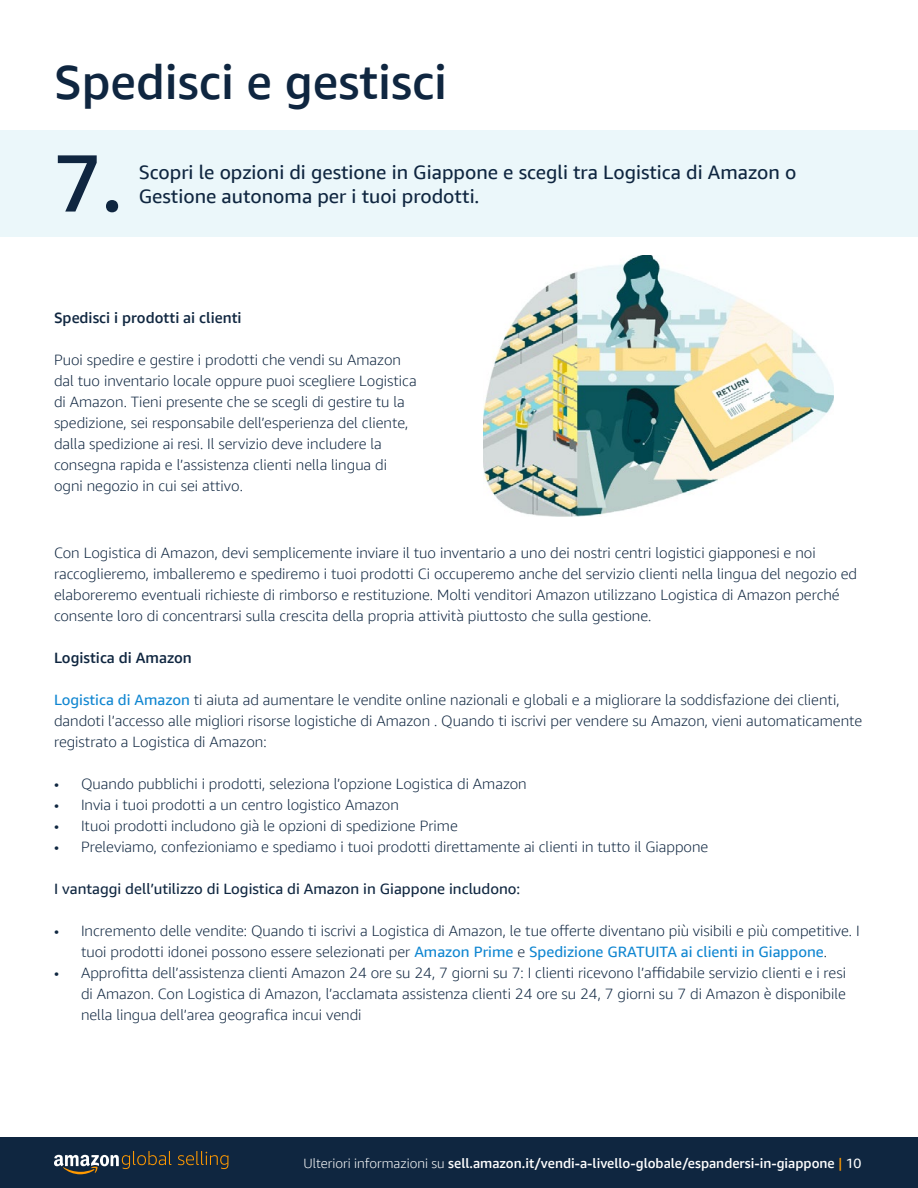
<style>
.page{position:relative;width:918px;height:1188px;background:#fff}
.page>*{position:absolute;margin:0;border:0;box-sizing:border-box;transform-origin:0 0}
.t1{font:500 81px "Amazon Ember";color:#0f2640}
.t2{font:500 48px "Amazon Ember";color:#0f2640}
.t3{font:19.5px/23.4px "Amazon Ember Display";color:#0f2640}
.t4{font:300 15px/21px "Amazon Ember Display";color:#0f2640}
.t5{font:15px "Amazon Ember Display";color:#0f2640}
.t6{font:500 15px "Amazon Ember Display";color:#0f2640}
.t7{font:500 13.5px "Amazon Ember Display";color:#fff}
.s1{font-weight:400;color:#0f86d1}
.s2{font-weight:300}
.s3{font-weight:400;color:#f90}
.s4{font-weight:400}
</style>
<div class="page">
<div style="left:0;top:1137px;width:918px;height:51px;background:#0f2640"></div>
<svg style="left:54px;top:1151px;width:174px;height:23px"></svg>
<div style="left:0;top:131px;width:918px;height:106px;background:#ebf7fa"></div>
<img style="left:483px;top:255px;width:351px;height:261px">
<h2 class="t2" style="left:54px;top:53px;width:395px">Spedisci e gestisci</h2>
<h1 class="t1" style="left:54px;top:132px;width:70px">7.</h1>
<h3 class="t3" style="left:139px;top:161px;width:659px">Scopri le opzioni di gestione in Giappone e scegli tra Logistica di Amazon o<br>Gestione autonoma per i tuoi prodotti.</h3>
<p class="t6" style="left:54px;top:308px;width:189px">Spedisci i prodotti ai clienti</p>
<p class="t4" style="left:54px;top:349px;width:364px">Puoi spedire e gestire i prodotti che vendi su Amazon dal tuo inventario locale oppure puoi scegliere Logistica di Amazon. Tieni presente che se scegli di gestire tu la spedizione, sei responsabile dell’esperienza del cliente, dalla spedizione ai resi. Il servizio deve includere la consegna rapida e l’assistenza clienti nella lingua di ogni negozio in cui sei attivo.</p>
<p class="t4" style="left:54px;top:542px;width:805px">Con Logistica di Amazon, devi semplicemente inviare il tuo inventario a uno dei nostri centri logistici giapponesi e noi raccoglieremo, imballeremo e spediremo i tuoi prodotti Ci occuperemo anche del servizio clienti nella lingua del negozio ed elaboreremo eventuali richieste di rimborso e restituzione. Molti venditori Amazon utilizzano Logistica di Amazon perché consente loro di concentrarsi sulla crescita della propria attività piuttosto che sulla gestione.</p>
<p class="t6" style="left:54px;top:648px;width:139px">Logistica di Amazon</p>
<p class="t4" style="left:54px;top:689px;width:810px"><span class="s1">Logistica di Amazon</span> ti aiuta ad aumentare le vendite online nazionali e globali e a migliorare la soddisfazione dei clienti, dandoti l’accesso alle migliori risorse logistiche di Amazon . Quando ti iscrivi per vendere su Amazon, vieni automaticamente registrato a Logistica di Amazon:</p>
<p class="t4" style="left:54px;top:773px;width:474px">• Quando pubblichi i prodotti, seleziona l’opzione Logistica di Amazon</p>
<p class="t4" style="left:54px;top:794px;width:346px">• Invia i tuoi prodotti a un centro logistico Amazon</p>
<p class="t4" style="left:54px;top:815px;width:405px">• Ituoi prodotti includono già le opzioni di spedizione Prime</p>
<p class="t4" style="left:54px;top:836px;width:656px">• Preleviamo, confezioniamo e spediamo i tuoi prodotti direttamente ai clienti in tutto il Giappone</p>
<p class="t5" style="left:54px;top:879px;width:468px">I vantaggi dell’utilizzo di Logistica di Amazon in Giappone includono:</p>
<p class="t4" style="left:54px;top:920px;width:807px;text-align:center">• Incremento delle vendite: Quando ti iscrivi a Logistica di Amazon, le tue offerte diventano più visibili e più competitive. I tuoi prodotti idonei possono essere selezionati per <span class="s1">Amazon Prime</span> e <span class="s1">Spedizione GRATUITA ai clienti in Giappone</span>.</p>
<p class="t4" style="left:81px;top:962px;width:767px;text-align:justify;text-indent:-27px">• Approfitta dell’assistenza clienti Amazon 24 ore su 24, 7 giorni su 7: I clienti ricevono l’affidabile servizio clienti e i resi di Amazon. Con Logistica di Amazon, l’acclamata assistenza clienti 24 ore su 24, 7 giorni su 7 di Amazon è disponibile nella lingua dell’area geografica incui vendi</p>
<p class="t7" style="left:303px;top:1154px;width:560px"><span class="s2">Ulteriori informazioni su</span> sell.amazon.it/vendi-a-livello-globale/espandersi-in-giappone <span class="s3">|</span> <span class="s4">10</span></p>
</div>
